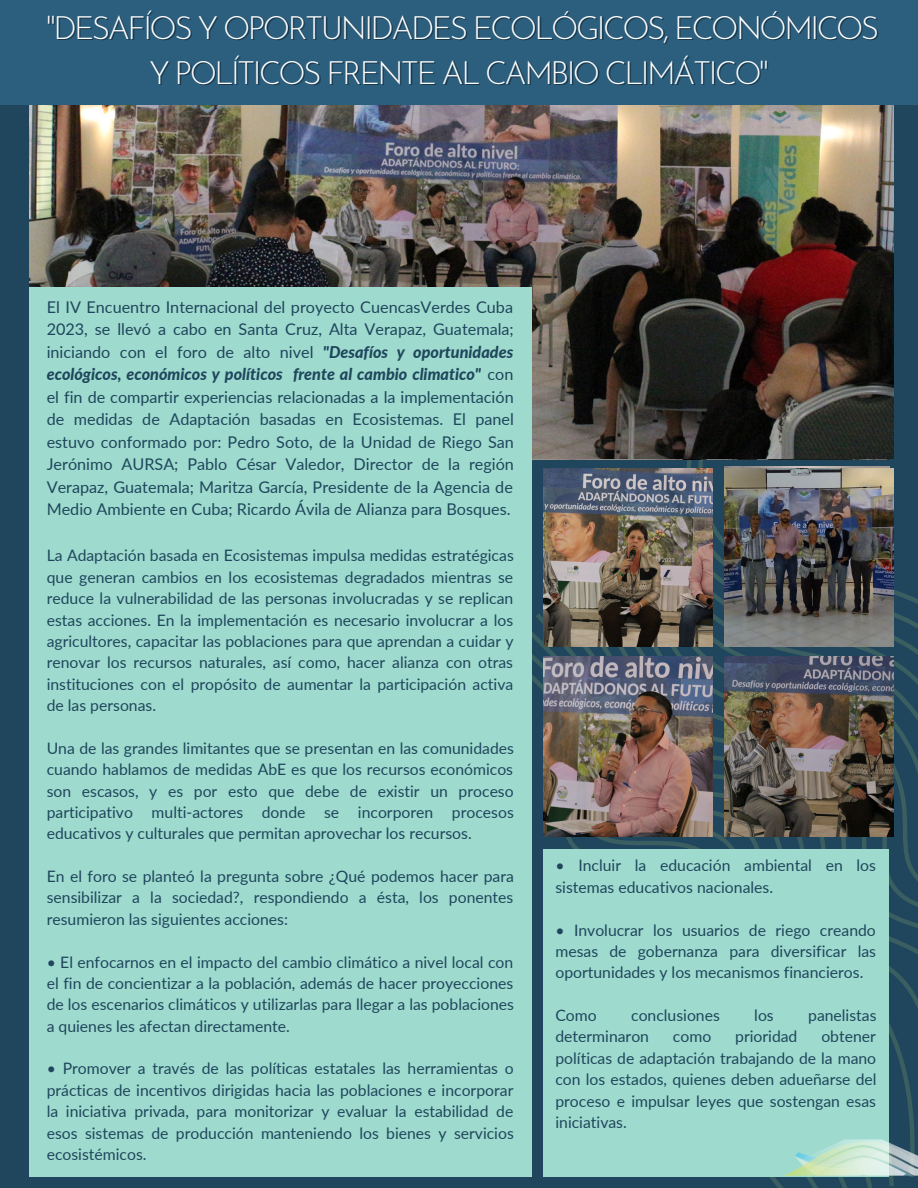
<style>
.page{position:relative;width:918px;height:1188px;background:#1f465d}
.page>*{position:absolute;margin:0;border:0;box-sizing:border-box;transform-origin:0 0}
.t1{font:300 31.65px/45px "Josefin Sans";letter-spacing:-.08em;color:#fff;text-align:center}
.t2{font:16.2px/22.5px "Lato";color:#1f465d;text-align:justify}
.t3{font:15.75px/21.3px "Lato";color:#1f465d;text-align:justify}
.s1{font-weight:800;font-style:italic}
</style>
<div class="page">
<svg style="left:531px;top:650px;width:387px;height:527px"></svg>
<img style="left:30px;top:104px;width:864px;height:355px">
<div style="left:30px;top:287px;width:501px;height:890px;background:#9edacd"></div>
<img style="left:544px;top:468px;width:168px;height:178px">
<div style="left:544px;top:849px;width:345px;height:328px;background:#9edacd"></div>
<img style="left:769px;top:1054px;width:149px;height:134px">
<img style="left:725px;top:468px;width:169px;height:178px">
<img style="left:544px;top:656px;width:168px;height:180px">
<img style="left:725px;top:656px;width:169px;height:180px">
<div style="left:0;top:0;width:918px;height:104px;background:#2c5e7d"></div>
<p class="t1" style="left:46px;top:8px;width:835px">"DESAFÍOS Y OPORTUNIDADES ECOLÓGICOS, ECONÓMICOS<br>Y POLÍTICOS FRENTE AL CAMBIO CLIMÁTICO"</p>
<p class="t2" style="left:47px;top:295px;width:469px">El IV Encuentro Internacional del proyecto CuencasVerdes Cuba 2023, se llevó a cabo en Santa Cruz, Alta Verapaz, Guatemala; iniciando con el foro de alto nivel <span class="s1">"Desafíos y oportunidades ecológicos, económicos y políticos frente al cambio climatico"</span> con el fin de compartir experiencias relacionadas a la implementación de medidas de Adaptación basadas en Ecosistemas. El panel estuvo conformado por: Pedro Soto, de la Unidad de Riego San Jerónimo AURSA; Pablo César Valedor, Director de la región Verapaz, Guatemala; Maritza García, Presidente de la Agencia de Medio Ambiente en Cuba; Ricardo Ávila de Alianza para Bosques.</p>
<p class="t3" style="left:47px;top:545px;width:469px">La Adaptación basada en Ecosistemas impulsa medidas estratégicas que generan cambios en los ecosistemas degradados mientras se reduce la vulnerabilidad de las personas involucradas y se replican estas acciones. En la implementación es necesario involucrar a los agricultores, capacitar las poblaciones para que aprendan a cuidar y renovar los recursos naturales, así como, hacer alianza con otras instituciones con el propósito de aumentar la participación activa de las personas.</p>
<p class="t3" style="left:47px;top:737px;width:469px">Una de las grandes limitantes que se presentan en las comunidades cuando hablamos de medidas AbE es que los recursos económicos son escasos, y es por esto que debe de existir un proceso participativo multi-actores donde se incorporen procesos educativos y culturales que permitan aprovechar los recursos.</p>
<p class="t3" style="left:47px;top:865px;width:469px">En el foro se planteó la pregunta sobre ¿Qué podemos hacer para sensibilizar a la sociedad?, respondiendo a ésta, los ponentes resumieron las siguientes acciones:</p>
<p class="t3" style="left:47px;top:951px;width:469px">• El enfocarnos en el impacto del cambio climático a nivel local con el fin de concientizar a la población, además de hacer proyecciones de los escenarios climáticos y utilizarlas para llegar a las poblaciones a quienes les afectan directamente.</p>
<p class="t3" style="left:47px;top:1058px;width:469px">• Promover a través de las políticas estatales las herramientas o prácticas de incentivos dirigidas hacia las poblaciones e incorporar la iniciativa privada, para monitorizar y evaluar la estabilidad de esos sistemas de producción manteniendo los bienes y servicios ecosistémicos.</p>
<p class="t3" style="left:555px;top:855px;width:322px">• Incluir la educación ambiental en los sistemas educativos nacionales.</p>
<p class="t3" style="left:555px;top:919px;width:322px">• Involucrar los usuarios de riego creando mesas de gobernanza para diversificar las oportunidades y los mecanismos financieros.</p>
<p class="t3" style="left:555px;top:1004px;width:43px">Como</p>
<p class="t3" style="left:631px;top:1004px;width:90px">conclusiones</p>
<p class="t3" style="left:754px;top:1004px;width:21px">los</p>
<p class="t3" style="left:808px;top:1004px;width:70px">panelistas</p>
<p class="t3" style="left:555px;top:1026px;width:95px">determinaron</p>
<p class="t3" style="left:673px;top:1026px;width:40px">como</p>
<p class="t3" style="left:735px;top:1026px;width:64px">prioridad</p>
<p class="t3" style="left:555px;top:1026px;width:323px;text-indent:266px">obtener políticas de adaptación trabajando de la mano con los estados, quienes deben adueñarse del proceso e impulsar leyes que sostengan esas iniciativas.</p>
</div>
